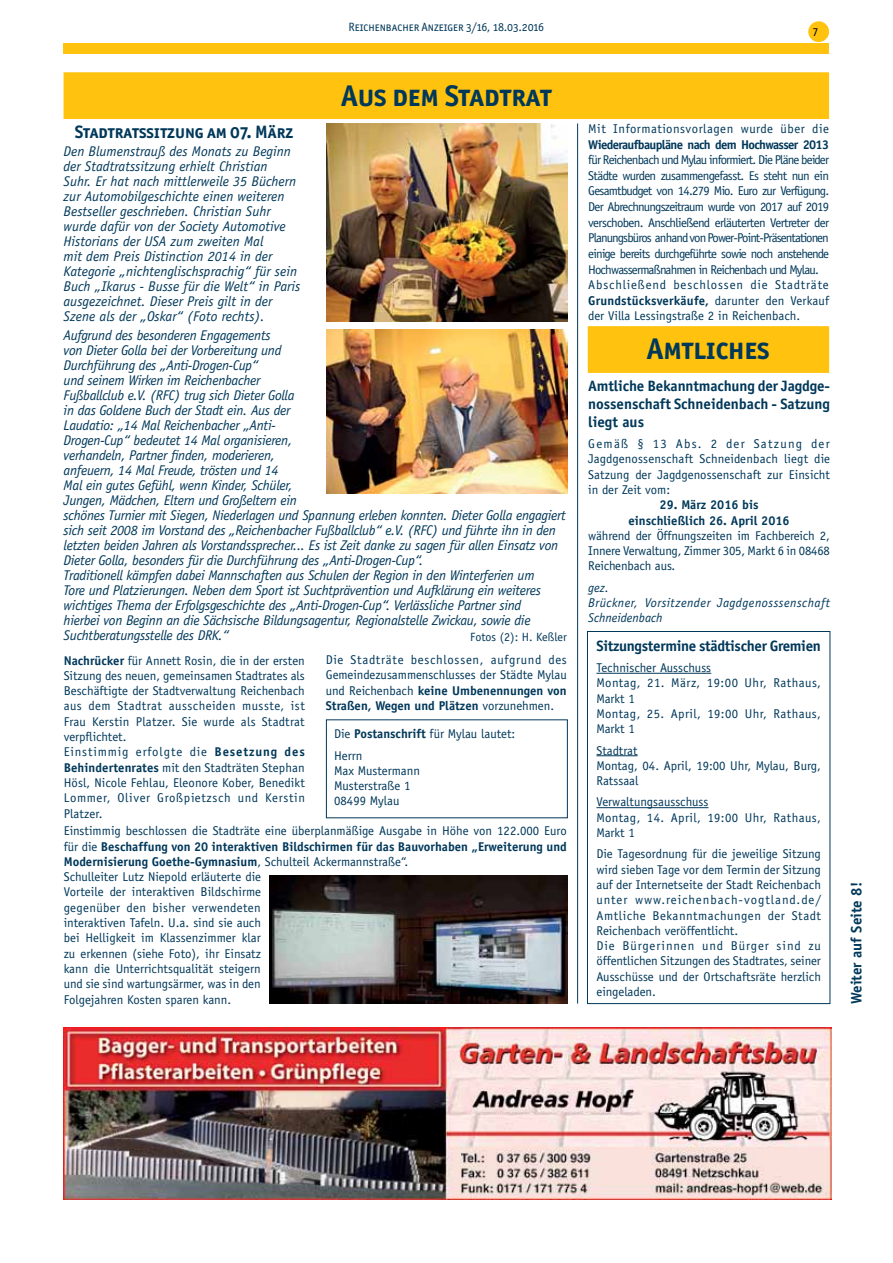
<style>
.page{position:relative;width:893px;height:1263px;background:#fff}
.page>*{position:absolute;margin:0;border:0;box-sizing:border-box;transform-origin:0 0}
.t1{font:30px "Officina San ITC Bold SC";color:#00385a}
.t2{font:18px "Officina San ITC Bold SC";color:#00385a}
.t3{font:700 15px/18px "Officina Sans";letter-spacing:-.005em;color:#00385a;text-align:justify}
.t4{font:italic 14.1px/15px "Officina Sans";letter-spacing:-.02em;color:#00385a}
.t5{font:italic 14.1px/15px "Officina Sans";color:#00385a}
.t6{font:12.75px/15.3px "Officina Sans";color:#00385a}
.t7{font:12.75px/15.6px "Officina Sans";letter-spacing:-.06em;color:#00385a}
.t8{font:12.75px/15.3px "Officina Sans";letter-spacing:.03em;color:#00385a}
.t9{font:italic 12.75px/15.3px "Officina Sans";letter-spacing:.035em;color:#00385a}
.t10{font:700 12.75px/15.3px "Officina Sans";color:#00385a;text-align:center}
.t11{font:700 12.75px "Officina Sans";letter-spacing:-.05em;color:#00385a}
.t12{font:12.75px "Officina Sans";letter-spacing:.04em;color:#00385a}
.t13{font:12px "Officina San ITC Book SC";color:#00385a}
.t14{font:12px "Officina Sans";color:#00385a}
.t15{font:12px "Officina Sans";color:#000}
.s1{font-weight:700}
</style>
<div class="page">
<div style="left:809px;top:22px;width:19px;height:19px;background:#ffc20e;border-radius:50%"></div>
<div style="left:808px;top:21px;width:21px;height:21px;border:2px solid #ffc20e;border-radius:50%"></div>
<div style="left:64px;top:44px;width:765px;height:10px;background:#ffc20e"></div>
<div style="left:64px;top:72px;width:765px;height:47px;background:#ffc20e;border:2px solid #ffc20e"></div>
<img style="left:326px;top:123px;width:241px;height:199px">
<img style="left:326px;top:329px;width:241px;height:164px">
<img style="left:269px;top:875px;width:298px;height:128px">
<hr style="left:577px;top:123px;width:1px;height:880px;background:#00385a">
<div style="left:588px;top:326px;width:241px;height:47px;background:#ffc20e;border:2px solid #ffc20e"></div>
<hr style="left:596px;top:673px;width:115px;height:1px;background:#00385a">
<hr style="left:596px;top:755px;width:42px;height:1px;background:#00385a">
<hr style="left:596px;top:807px;width:112px;height:1px;background:#00385a">
<div style="left:587px;top:631px;width:243px;height:373px;border:1px solid #00385a"></div>
<img style="left:64px;top:1027px;width:767px;height:172px">
<p class="t13" style="left:348px;top:20px;width:197px">Reichenbacher Anzeiger 3/16, 18.03.2016</p>
<p class="t15" style="left:812px;top:25px;width:7px">7</p>
<h1 class="t1" style="left:341px;top:77px;width:212px">Aus dem Stadtrat</h1>
<h2 class="t2" style="left:75px;top:120px;width:220px">Stadtratssitzung am 07. März</h2>
<p class="t5" style="left:64px;top:144px;width:238px">Den Blumenstrauß des Monats zu Beginn der Stadtratssitzung erhielt Christian<br>Suhr. Er hat nach mittlerweile 35 Büchern zur Automobilgeschichte einen weiteren Bestseller geschrieben. Christian Suhr wurde dafür von der Society Automotive Historians der USA zum zweiten Mal<br>mit dem Preis Distinction 2014 in der Kategorie „nichtenglischsprachig“ für sein Buch „Ikarus - Busse für die Welt“ in Paris ausgezeichnet. Dieser Preis gilt in der Szene als der „Oskar“ (Foto rechts).</p>
<p class="t4" style="left:64px;top:328px;width:504px">Aufgrund des besonderen Engagements<br>von Dieter Golla bei der Vorbereitung und<br>Durchführung des „Anti-Drogen-Cup“<br>und seinem Wirken im Reichenbacher<br>Fußballclub e.V. (RFC) trug sich Dieter Golla<br>in das Goldene Buch der Stadt ein. Aus der<br>Laudatio: „14 Mal Reichenbacher „Anti-<br>Drogen-Cup“ bedeutet 14 Mal organisieren,<br>verhandeln, Partner finden, moderieren,<br>anfeuern, 14 Mal Freude, trösten und 14<br>Mal ein gutes Gefühl, wenn Kinder, Schüler,<br>Jungen, Mädchen, Eltern und Großeltern ein<br>schönes Turnier mit Siegen, Niederlagen und Spannung erleben konnten. Dieter Golla engagiert sich seit 2008 im Vorstand des „Reichenbacher Fußballclub“ e.V. (RFC) und führte ihn in den letzten beiden Jahren als Vorstandssprecher... Es ist Zeit danke zu sagen für allen Einsatz von Dieter Golla, besonders für die Durchführung des „Anti-Drogen-Cup“.<br>Traditionell kämpfen dabei Mannschaften aus Schulen der Region in den Winterferien um<br>Tore und Platzierungen. Neben dem Sport ist Suchtprävention und Aufklärung ein weiteres wichtiges Thema der Erfolgsgeschichte des „Anti-Drogen-Cup“. Verlässliche Partner sind<br>hierbei von Beginn an die Sächsische Bildungsagentur, Regionalstelle Zwickau, sowie die Suchtberatungsstelle des DRK.“</p>
<p class="t14" style="left:470px;top:629px;width:98px">Fotos (2): H. Keßler</p>
<p class="t6" style="left:64px;top:653px;width:243px"><span class="s1">Nachrücker</span> für Annett Rosin, die in der ersten Sitzung des neuen, gemeinsamen Stadtrates als Beschäftigte der Stadtverwaltung Reichenbach aus dem Stadtrat ausscheiden musste, ist Frau Kerstin Platzer. Sie wurde als Stadtrat verpflichtet.<br>Einstimmig erfolgte die <span class="s1">Besetzung des Behindertenrates</span> mit den Stadträten Stephan Hösl, Nicole Fehlau, Eleonore Kober, Benedikt Lommer, Oliver Großpietzsch und Kerstin Platzer.</p>
<p class="t6" style="left:326px;top:652px;width:243px;text-align:justify">Die Stadträte beschlossen, aufgrund des Gemeindezusammenschlusses der Städte Mylau und Reichenbach <span class="s1">keine Umbenennungen von Straßen, Wegen und Plätzen</span> vorzunehmen.</p>
<p class="t6" style="left:334px;top:723px;width:183px;line-height:21.3px">Die <span class="s1">Postanschrift</span> für Mylau lautet:<br>Herrn</p>
<p class="t6" style="left:334px;top:763px;width:87px">Max Mustermann<br>Musterstraße 1<br>08499 Mylau</p>
<p class="t6" style="left:64px;top:823px;width:505px">Einstimmig beschlossen die Stadträte eine überplanmäßige Ausgabe in Höhe von 122.000 Euro für die <span class="s1">Beschaffung von 20 interaktiven Bildschirmen für das Bauvorhaben „Erweiterung und Modernisierung Goethe-Gymnasium</span>, Schulteil Ackermannstraße“.<br>Schulleiter Lutz Niepold erläuterte die<br>Vorteile der interaktiven Bildschirme<br>gegenüber den bisher verwendeten<br>interaktiven Tafeln. U.a. sind sie auch<br>bei Helligkeit im Klassenzimmer klar<br>zu erkennen (siehe Foto), ihr Einsatz<br>kann die Unterrichtsqualität steigern<br>und sie sind wartungsärmer, was in den<br>Folgejahren Kosten sparen kann.</p>
<p class="t12" style="left:588px;top:121px;width:242px">Mit Informationsvorlagen wurde über die</p>
<p class="t11" style="left:588px;top:136px;width:242px">Wiederaufbaupläne nach dem Hochwasser 2013</p>
<p class="t7" style="left:588px;top:152px;width:242px">für Reichenbach und Mylau informiert. Die Pläne beider Städte wurden zusammengefasst. Es steht nun ein Gesamtbudget von 14.279 Mio. Euro zur Verfügung.<br>Der Abrechnungszeitraum wurde von 2017 auf 2019 verschoben. Anschließend erläuterten Vertreter der Planungsbüros anhand von Power-Point-Präsentationen einige bereits durchgeführte sowie noch anstehende Hochwassermaßnahmen in Reichenbach und Mylau.<br>Abschließend beschlossen die Stadträte <span class="s1">Grundstücksverkäufe,</span> darunter den Verkauf der Villa Lessingstraße 2 in Reichenbach.</p>
<h1 class="t1" style="left:647px;top:330px;width:125px">Amtliches</h1>
<p class="t3" style="left:588px;top:376px;width:243px">Amtliche Bekanntmachung der Jagdge&shy;nossenschaft Schneidenbach - Satzung liegt aus</p>
<p class="t6" style="left:588px;top:436px;width:243px;text-align:justify">Gemäß § 13 Abs. 2 der Satzung der Jagdgenossenschaft Schneidenbach liegt die Satzung der Jagdgenossenschaft zur Einsicht in der Zeit vom:</p>
<p class="t10" style="left:629px;top:497px;width:163px">29. März 2016 bis einschließlich 26. April 2016</p>
<p class="t6" style="left:588px;top:528px;width:243px;text-align:justify">während der Öffnungszeiten im Fachbereich 2, Innere Verwaltung, Zimmer 305, Markt 6 in 08468<br>Reichenbach aus.</p>
<p class="t9" style="left:588px;top:580px;width:243px">gez.<br>Brückner, Vorsitzender Jagdgenosssenschaft<br>Schneidenbach</p>
<p class="t3" style="left:596px;top:636px;width:226px">Sitzungstermine städtischer Gremien</p>
<p class="t8" style="left:596px;top:660px;width:226px">Technischer Ausschuss<br>Montag, 21. März, 19:00 Uhr, Rathaus,<br>Markt 1<br>Montag, 25. April, 19:00 Uhr, Rathaus,<br>Markt 1</p>
<p class="t6" style="left:596px;top:742px;width:226px">Stadtrat<br>Montag, 04. April, 19:00 Uhr, Mylau, Burg,<br>Ratssaal</p>
<p class="t6" style="left:596px;top:794px;width:226px">Verwaltungsausschuss<br>Montag, 14. April, 19:00 Uhr, Rathaus,<br>Markt 1</p>
<p class="t6" style="left:596px;top:846px;width:226px">Die Tagesordnung für die jeweilige Sitzung wird sieben Tage vor dem Termin der Sitzung auf der Internetseite der Stadt Reichenbach unter www.reichenbach-vogtland.de/ Amtliche Bekanntmachungen der Stadt Reichenbach veröffentlicht.<br>Die Bürgerinnen und Bürger sind zu öffentlichen Sitzungen des Stadtrates, seiner Ausschüsse und der Ortschaftsräte herzlich eingeladen.</p>
<p class="t3" style="left:847px;top:1004px;width:123px;rotate:-90deg">Weiter auf Seite 8!</p>
</div>
